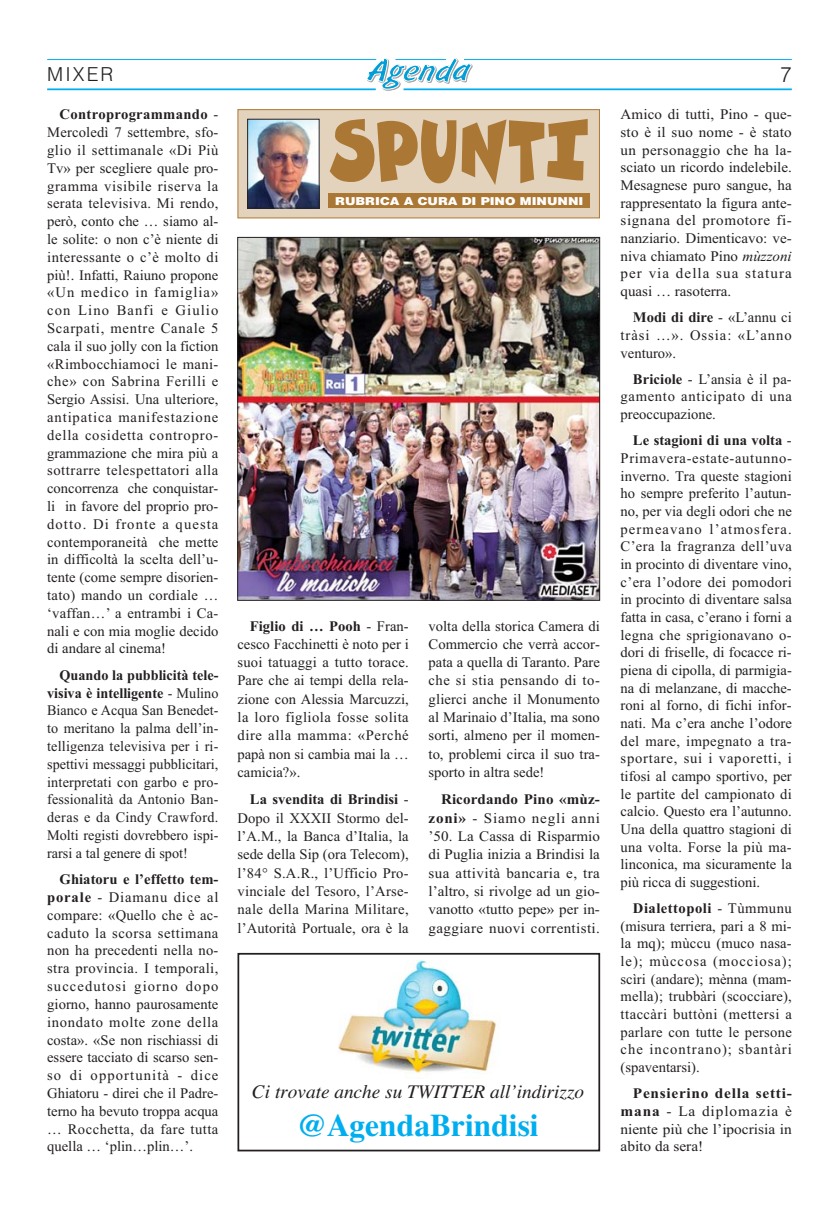
<style>
.page{position:relative;width:839px;height:1211px;background:#fff}
.page>*{position:absolute;margin:0;border:0;box-sizing:border-box;transform-origin:0 0}
.t1{font:71.05px "Comics";color:#ab7734;scale:.72 1}
.t2{font:700 31.5px "Times";color:#00aeef}
.t3{font:300 21px "Helvetica";color:#231f20}
.t4{font:italic 19.25px "Times";color:#231f20}
.t5{font:300 19.25px "Helvetica";letter-spacing:.11em;color:#231f20}
.t6{font:14.7px/17.8px "Times New Roman";color:#231f20;text-align:justify}
.t7{font:14.7px/17.7px "Times New Roman";color:#231f20;text-align:justify;scale:1.05 1}
.t8{font:900 10.85px "Helvetica";color:#fff;scale:1.15 1}
.s1{font-weight:700}
.s2{font-style:italic}
</style>
<div class="page">
<hr style="left:403px;top:88px;width:388px;height:2px;background:#00aeef">
<hr style="left:47px;top:88px;width:328px;height:2px;background:#00aeef">
<hr style="left:464px;top:59px;width:327px;height:1px;background:#00aeef">
<hr style="left:47px;top:59px;width:329px;height:1px;background:#00aeef">
<svg style="left:366px;top:58px;width:106px;height:33px"></svg>
<div style="left:238px;top:110px;width:361px;height:107px;background:#e3d2bc"></div>
<div style="left:237px;top:109px;width:362px;height:109px;border:1px solid #ab7734"></div>
<img style="left:249px;top:121px;width:68px;height:85px">
<div style="left:247px;top:119px;width:72px;height:89px;border:1px solid #231f20"></div>
<div style="left:328px;top:193px;width:262px;height:15px;background:#ab7734"></div>
<img style="left:239px;top:239px;width:358px;height:359px">
<div style="left:237px;top:237px;width:362px;height:363px;border:1px solid #231f20"></div>
<div style="left:237px;top:952px;width:363px;height:199px;border:2px solid #231f20"></div>
<img style="left:338px;top:960px;width:162px;height:117px">
<h3 class="t5" style="left:47px;top:67px;width:68px">MIXER</h3>
<h3 class="t3" style="left:780px;top:66px;width:13px">7</h3>
<p class="t6" style="left:47px;top:107px;width:173px;text-indent:12px"><span class="s1">Controprogrammando</span> - Mercoledì 7 settembre, sfo&shy;glio il settimanale «Di Più Tv» per scegliere quale pro&shy;gramma visibile riserva la serata televisiva. Mi rendo, però, conto che … siamo al&shy;le solite: o non c’è niente di interessante o c’è molto di più!. Infatti, Raiuno propone «Un medico in famiglia» con Lino Banfi e Giulio Scarpati, mentre Canale 5 cala il suo jolly con la fiction «Rimbocchiamoci le mani&shy;che» con Sabrina Ferilli e Sergio Assisi. Una ulteriore, antipatica manifestazione della cosidetta contropro&shy;grammazione che mira più a sottrarre telespettatori alla concorrenza che conquistar&shy;li in favore del proprio pro&shy;dotto. Di fronte a questa contemporaneità che mette in difficoltà la scelta dell’u&shy;tente (come sempre disorien&shy;tato) mando un cordiale … ‘vaffan…’ a entrambi i Ca&shy;nali e con mia moglie decido di andare al cinema!</p>
<p class="t6" style="left:47px;top:667px;width:173px;text-indent:12px"><span class="s1">Quando la pubblicità tele&shy;visiva è intelligente</span> - Mulino Bianco e Acqua San Benedet&shy;to meritano la palma dell’in&shy;telligenza televisiva per i ri&shy;spettivi messaggi pubblicitari, interpretati con garbo e pro&shy;fessionalità da Antonio Ban&shy;deras e da Cindy Crawford.<br>Molti registi dovrebbero ispi&shy;rarsi a tal genere di spot!</p>
<p class="t6" style="left:47px;top:871px;width:173px;text-indent:12px"><span class="s1">Ghiatoru e l’effetto tem&shy;porale</span> - Diamanu dice al compare: «Quello che è ac&shy;caduto la scorsa settimana non ha precedenti nella no&shy;stra provincia. I temporali, succedutosi giorno dopo giorno, hanno paurosamente inondato molte zone della costa». «Se non rischiassi di essere tacciato di scarso sen&shy;so di opportunità - dice Ghiatoru - direi che il Padre&shy;terno ha bevuto troppa acqua … Rocchetta, da fare tutta quella … ‘plin…plin…’.</p>
<p class="t6" style="left:620px;top:107px;width:173px">Amico di tutti, Pino - que&shy;sto è il suo nome - è stato un personaggio che ha la&shy;sciato un ricordo indelebile.<br>Mesagnese puro sangue, ha rappresentato la figura ante&shy;signana del promotore fi&shy;nanziario. Dimenticavo: ve&shy;niva chiamato Pino <span class="s2">mùzzoni </span>per via della sua statura quasi … rasoterra.</p>
<p class="t6" style="left:620px;top:310px;width:173px;text-indent:12px"><span class="s1">Modi di dire</span> - «L’annu ci tràsi …». Ossia: «L’anno venturo».</p>
<p class="t6" style="left:620px;top:371px;width:173px;text-indent:12px"><span class="s1">Briciole</span> - L’ansia è il pa&shy;gamento anticipato di una preoccupazione.</p>
<p class="t6" style="left:620px;top:433px;width:173px;text-indent:12px"><span class="s1">Le stagioni di una volta</span> - Primavera-estate-autunno&shy;inverno. Tra queste stagioni ho sempre preferito l’autun&shy;no, per via degli odori che ne permeavano l’atmosfera.<br>C’era la fragranza dell’uva in procinto di diventare vino, c’era l’odore dei pomodori in procinto di diventare salsa fatta in casa, c’erano i forni a legna che sprigionavano o&shy;dori di friselle, di focacce ri&shy;piena di cipolla, di parmigia&shy;na di melanzane, di macche&shy;roni al forno, di fichi infor&shy;nati. Ma c’era anche l’odore del mare, impegnato a tra&shy;sportare, sui i vaporetti, i tifosi al campo sportivo, per le partite del campionato di calcio. Questo era l’autunno.<br>Una della quattro stagioni di una volta. Forse la più ma&shy;linconica, ma sicuramente la più ricca di suggestioni.</p>
<p class="t6" style="left:620px;top:900px;width:173px;text-indent:12px"><span class="s1">Dialettopoli</span> - Tùmmunu (misura terriera, pari a 8 mi&shy;la mq); mùccu (muco nasa&shy;le); mùccosa (mocciosa); scìri (andare); mènna (mam&shy;mella); trubbàri (scocciare), ttaccàri buttòni (mettersi a parlare con tutte le persone che incontrano); sbantàri (spaventarsi).</p>
<p class="t7" style="left:620px;top:1085px;width:165px;text-indent:12px"><span class="s1">Pensierino della setti&shy;mana</span> - La diplomazia è niente più che l’ipocrisia in abito da sera!</p>
<h1 class="t1" style="left:330px;top:112px;width:361px">SPUNTI</h1>
<p class="t8" style="left:335px;top:197px;width:217px">RUBRICA A CURA DI PINO MINUNNI</p>
<p class="t6" style="left:428px;top:618px;width:173px;line-height:18.4px">volta della storica Camera di Commercio che verrà accor&shy;pata a quella di Taranto. Pare che si stia pensando di to&shy;glierci anche il Monumento al Marinaio d’Italia, ma sono sorti, almeno per il momen&shy;to, problemi circa il suo tra&shy;sporto in altra sede!</p>
<p class="t6" style="left:428px;top:791px;width:173px;line-height:18.4px;text-indent:12px"><span class="s1">Ricordando Pino «mùz&shy;zoni»</span> - Siamo negli anni ’50. La Cassa di Risparmio di Puglia inizia a Brindisi la sua attività bancaria e, tra l’altro, si rivolge ad un gio&shy;vanotto «tutto pepe» per in&shy;gaggiare nuovi correntisti.</p>
<p class="t6" style="left:237px;top:618px;width:173px;line-height:18.4px;text-indent:12px"><span class="s1">Figlio di … Pooh</span> - Fran&shy;cesco Facchinetti è noto per i suoi tatuaggi a tutto torace.<br>Pare che ai tempi della rela&shy;zione con Alessia Marcuzzi, la loro figliola fosse solita dire alla mamma: «Perché papà non si cambia mai la … camicia?».</p>
<p class="t6" style="left:237px;top:791px;width:173px;line-height:18.4px;text-indent:12px"><span class="s1">La svendita di Brindisi</span> - Dopo il XXXII Stormo del&shy;l’A.M., la Banca d’Italia, la sede della Sip (ora Telecom), l’84° S.A.R., l’Ufficio Pro&shy;vinciale del Tesoro, l’Arse&shy;nale della Marina Militare, l’Autorità Portuale, ora è la</p>
<h3 class="t4" style="left:252px;top:1084px;width:334px">Ci trovate anche su TWITTER all’indirizzo</h3>
<h2 class="t2" style="left:297px;top:1113px;width:243px">@AgendaBrindisi</h2>
</div>
